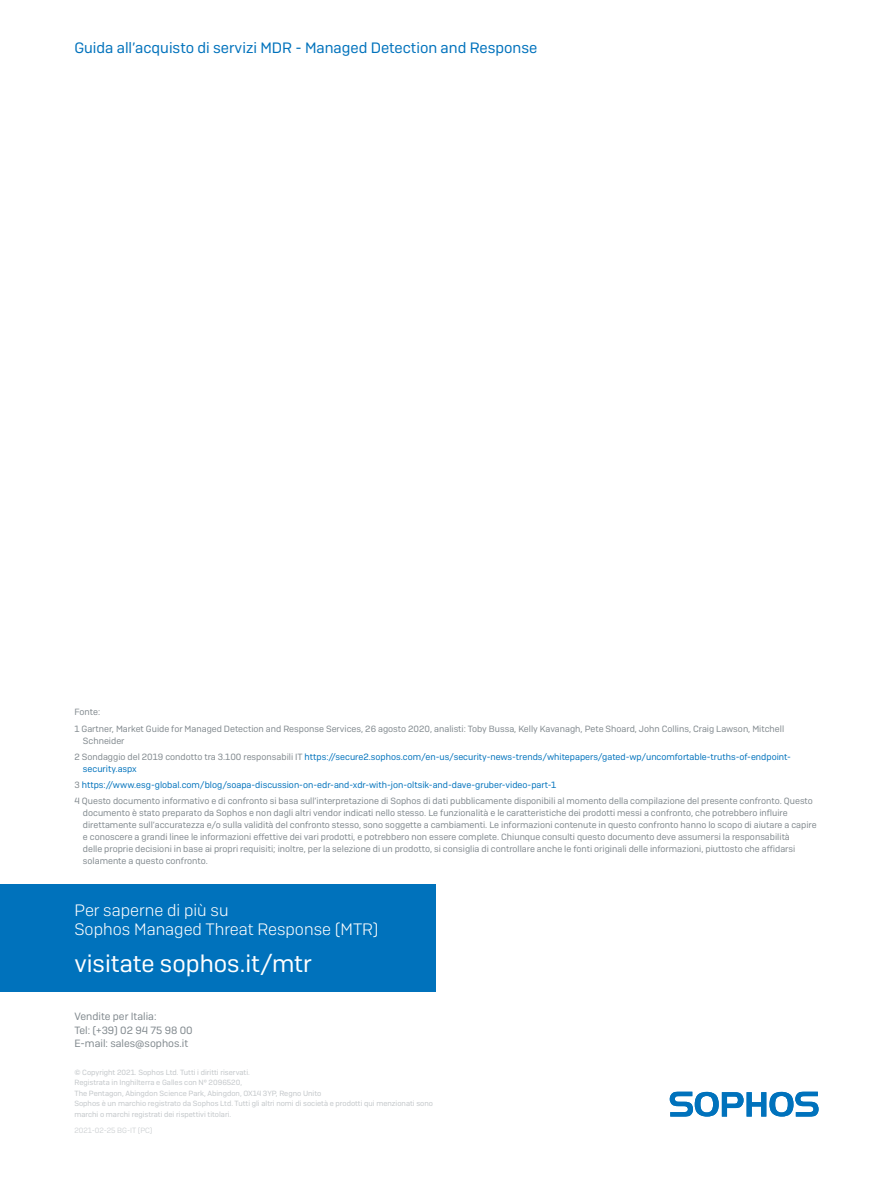
<style>
.page{position:relative;width:893px;height:1191px;background:#fff}
.page>*{position:absolute;margin:0;border:0;box-sizing:border-box;transform-origin:0 0}
.CTA_Heading{font:24px "Sophos Sans";color:#fff}
.CTA_Copy{font:300 16.5px/19.5px "Sophos Sans";color:#fff}
.t1{font:15px "Sophos Sans";color:#0072bc}
.Sales_Address{font:10.5px "Sophos Sans";color:#81898e}
.Note{font:9px/12px "Sophos Sans";color:#81898e}
.Note-2{font:9px/12px "Sophos Sans";color:#0072bc}
.Copyright{font:7.5px/10.5px "Sophos Sans";color:#c2c6c9}
.Job_No__and_Version{font:300 7.5px "Sophos Sans";color:#c2c6c9}
.s1{color:#81898e}
</style>
<div class="page">
<svg style="left:670px;top:1091px;width:149px;height:25px"></svg>
<div style="left:0;top:884px;width:436px;height:107px;background:#0072bc"></div>
<h3 class="t1" style="left:74px;top:39px;width:465px">Guida all’acquisto di servizi MDR - Managed Detection and Response</h3>
<p class="Note" style="left:74px;top:706px;width:27px">Fonte:</p>
<p class="Note" style="left:83px;top:722px;width:703px;text-indent:-9px">1 Gartner, Market Guide for Managed Detection and Response Services, 26 agosto 2020, analisti: Toby Bussa, Kelly Kavanagh, Pete Shoard, John Collins, Craig Lawson, Mitchell<br>Schneider</p>
<p class="Note-2" style="left:83px;top:750px;width:710px;text-indent:-9px"><span class="s1">2 Sondaggio del 2019 condotto tra 3.100 responsabili IT</span> https://secure2.sophos.com/en-us/security-news-trends/whitepapers/gated-wp/uncomfortable-truths-of-endpoint&shy;security.aspx</p>
<p class="Note-2" style="left:74px;top:779px;width:483px"><span class="s1">3</span> https://www.esg-global.com/blog/soapa-discussion-on-edr-and-xdr-with-jon-oltsik-and-dave-gruber-video-part-1</p>
<p class="Note" style="left:83px;top:795px;width:735px;text-indent:-9px">4 Questo documento informativo e di confronto si basa sull’interpretazione di Sophos di dati pubblicamente disponibili al momento della compilazione del presente confronto. Questo documento è stato preparato da Sophos e non dagli altri vendor indicati nello stesso. Le funzionalità e le caratteristiche dei prodotti messi a confronto, che potrebbero influire direttamente sull’accuratezza e/o sulla validità del confronto stesso, sono soggette a cambiamenti. Le informazioni contenute in questo confronto hanno lo scopo di aiutare a capire e conoscere a grandi linee le informazioni effettive dei vari prodotti, e potrebbero non essere complete. Chiunque consulti questo documento deve assumersi la responsabilità<br>delle proprie decisioni in base ai propri requisiti; inoltre, per la selezione di un prodotto, si consiglia di controllare anche le fonti originali delle informazioni, piuttosto che affidarsi solamente a questo confronto.</p>
<p class="CTA_Copy" style="left:74px;top:900px;width:306px">Per saperne di più su<br>Sophos Managed Threat Response (MTR)</p>
<p class="CTA_Heading" style="left:74px;top:949px;width:239px">visitate sophos.it/mtr</p>
<p class="Sales_Address" style="left:74px;top:1010px;width:84px">Vendite per Italia:</p>
<p class="Sales_Address" style="left:74px;top:1023px;width:120px">Tel: (+39) 02 94 75 98 00</p>
<p class="Sales_Address" style="left:74px;top:1037px;width:115px">E-mail: sales@sophos.it</p>
<p class="Copyright" style="left:74px;top:1066px;width:177px">© Copyright 2021. Sophos Ltd. Tutti i diritti riservati.</p>
<p class="Copyright" style="left:74px;top:1077px;width:248px">Registrata in Inghilterra e Galles con Nº 2096520,<br>The Pentagon, Abingdon Science Park, Abingdon, OX14 3YP, Regno Unito</p>
<p class="Copyright" style="left:74px;top:1098px;width:360px">Sophos è un marchio registrato da Sophos Ltd. Tutti gli altri nomi di società e prodotti qui menzionati sono marchi o marchi registrati dei rispettivi titolari.</p>
<p class="Job_No__and_Version" style="left:74px;top:1125px;width:79px">2021-02-25 BG-IT (PC)</p>
</div>
